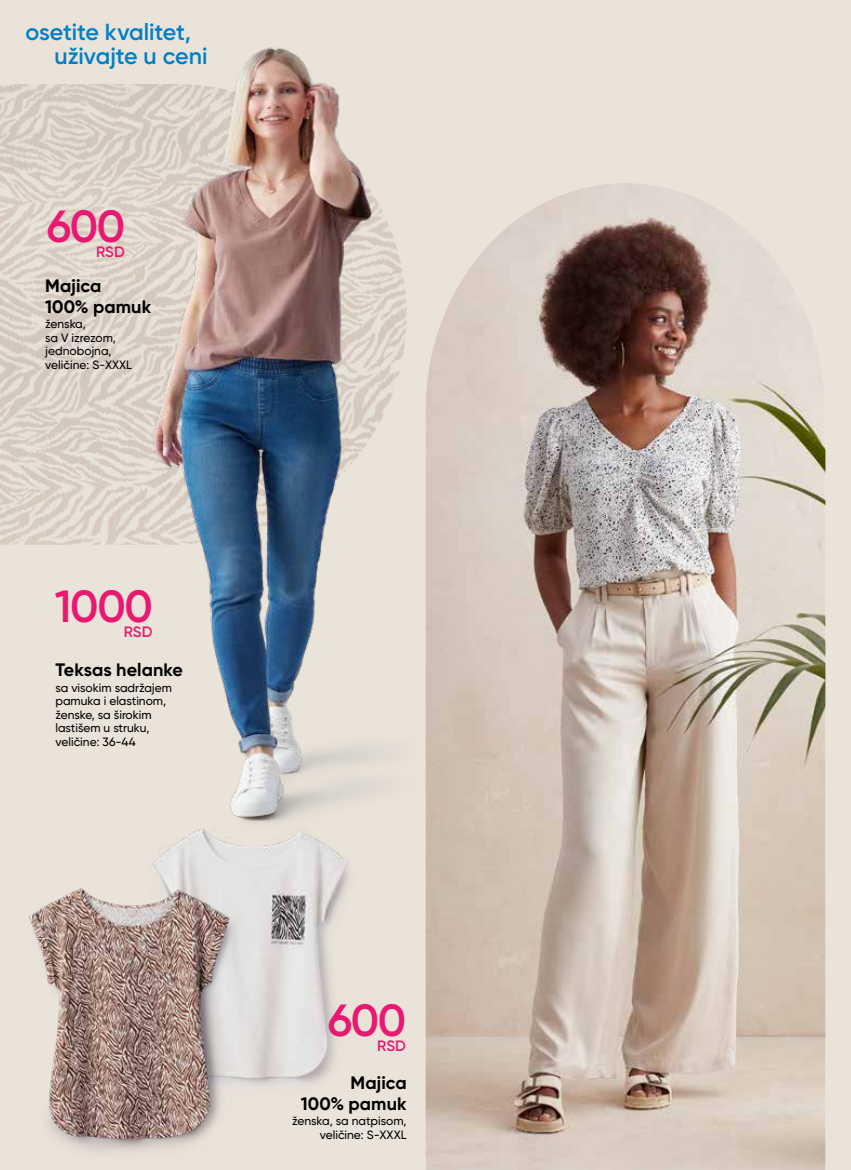
<style>
.page{position:relative;width:851px;height:1170px;background:#fff}
.page>*{position:absolute;margin:0;border:0;box-sizing:border-box;transform-origin:0 0}
.t1{font:600 45px "Gilroy";letter-spacing:-.025em;color:#e91871}
.t2{font:600 23.25px/24px "Gilroy";letter-spacing:-.005em;color:#007ec6}
.t3{font:700 18px/20.1px "Gilroy";color:#000;text-align:right}
.t4{font:600 15px "Gilroy";letter-spacing:.005em;color:#e91871}
.t5{font:500 12px/13.5px "Gilroy";color:#000}
</style>
<div class="page">
<div style="left:0;top:0;width:850px;height:1169px;background:#e9e3d9"></div>
<img style="left:0;top:84px;width:20px;height:461px">
<img style="left:425px;top:184px;width:400px;height:985px">
<img style="left:20px;top:47px;width:624px;height:818px">
<img style="left:823px;top:801px;width:3px;height:368px">
<img style="left:124px;top:758px;width:252px;height:327px">
<img style="left:20px;top:817px;width:236px;height:334px">
<h2 class="t2" style="left:55px;top:20px;width:154px;text-indent:-29px">osetite kvalitet, uživajte u ceni</h2>
<h1 class="t1" style="left:47px;top:198px;width:80px">600</h1>
<p class="t4" style="left:96px;top:242px;width:30px">RSD</p>
<h3 class="t3" style="left:45px;top:276px;width:107px;text-align:left">Majica<br>100% pamuk</h3>
<p class="t5" style="left:45px;top:317px;width:88px">ženska,<br>sa V izrezom, jednobojna, veličine: S-XXXL</p>
<h1 class="t1" style="left:55px;top:578px;width:100px">1000</h1>
<p class="t4" style="left:124px;top:622px;width:30px">RSD</p>
<h3 class="t3" style="left:55px;top:659px;width:129px">Teksas helanke</h3>
<p class="t5" style="left:55px;top:680px;width:118px">sa visokim sadržajem pamuka i elastinom, ženske, sa širokim lastišem u struku, veličine: 36-44</p>
<h1 class="t1" style="left:328px;top:992px;width:80px">600</h1>
<p class="t4" style="left:377px;top:1036px;width:30px">RSD</p>
<h3 class="t3" style="left:301px;top:1072px;width:107px">Majica<br>100% pamuk</h3>
<p class="t5" style="left:292px;top:1113px;width:116px;text-align:right">ženska, sa natpisom, veličine: S-XXXL</p>
</div>
